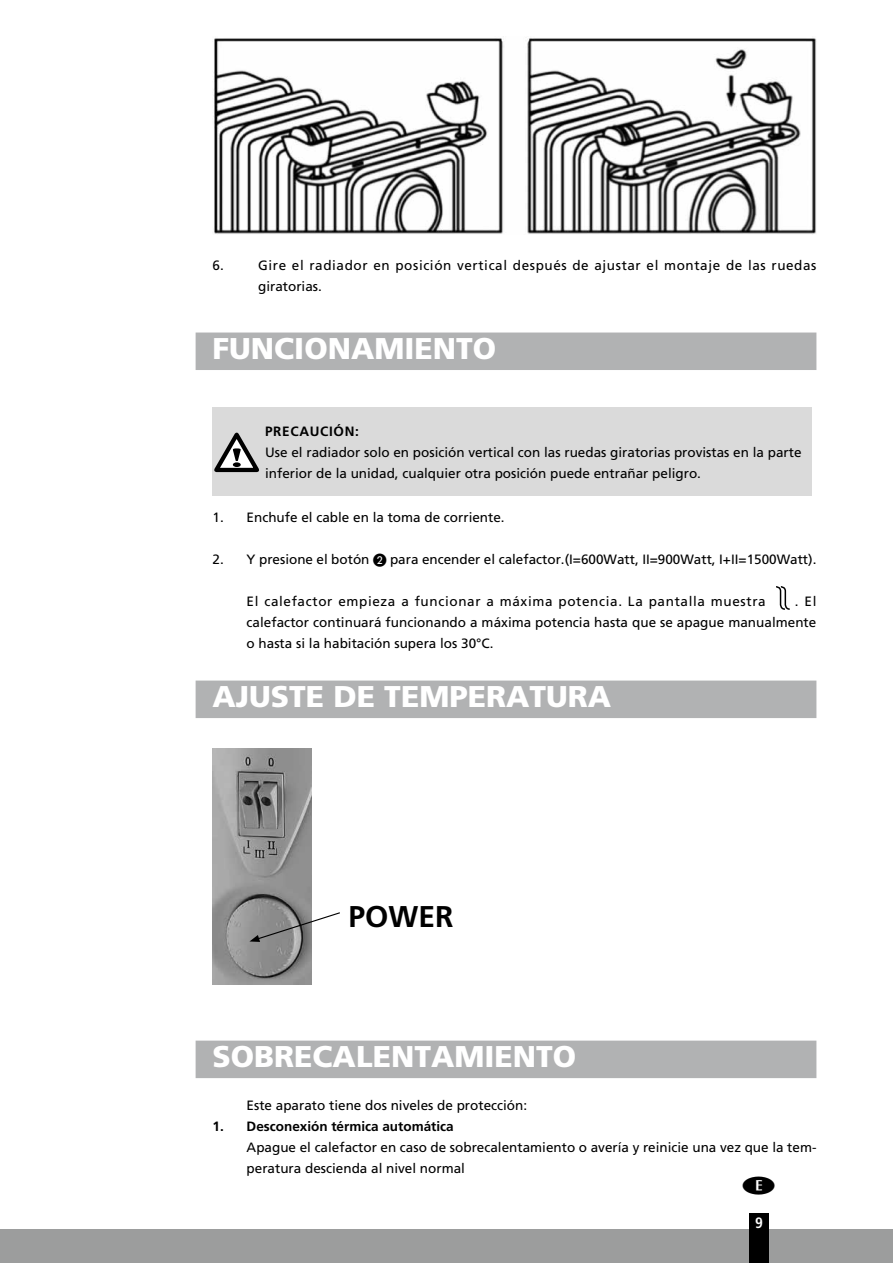
<style>
.page{position:relative;width:893px;height:1263px;background:#fff}
.page>*{position:absolute;margin:0;border:0;box-sizing:border-box;transform-origin:0 0}
.t1{font:900 30px "Frutiger LT Std";color:#fff}
.t2{font:700 30px "Frutiger CE";color:#000}
.t3{font:700 condensed 15px "Frutiger LT Std";color:#fff}
.t4{font:13.5px/21px "Frutiger LT Std";color:#000}
.t5{font:13.5px/21px "Frutiger LT Std";letter-spacing:.045em;color:#000}
.t6{font:13.5px "Frutiger LT Std";letter-spacing:.05em;color:#000}
.t7{font:700 13.5px "Frutiger LT Std";color:#000}
.t8{font:700 13.5px "Frutiger LT Std";letter-spacing:.05em;color:#000}
</style>
<div class="page">
<div style="left:0;top:1229px;width:893px;height:34px;background:#9c9d9d"></div>
<div style="left:749px;top:1213px;width:20px;height:50px;background:#000"></div>
<div style="left:196px;top:332px;width:620px;height:38px;background:#b1b2b3"></div>
<div style="left:196px;top:680px;width:620px;height:38px;background:#b1b2b3"></div>
<div style="left:196px;top:1040px;width:620px;height:38px;background:#b1b2b3"></div>
<img style="left:213px;top:38px;width:603px;height:196px">
<div style="left:213px;top:408px;width:51px;height:88px;background:#dadada"></div>
<svg style="left:214px;top:433px;width:45px;height:39px"></svg>
<div style="left:264px;top:408px;width:548px;height:88px;background:#dadada"></div>
<svg style="left:776px;top:586px;width:14px;height:24px"></svg>
<img style="left:213px;top:749px;width:99px;height:235px">
<svg style="left:249px;top:911px;width:91px;height:31px"></svg>
<p class="t4" style="left:213px;top:255px;width:13px">6.</p>
<p class="t5" style="left:258px;top:255px;width:560px">Gire el radiador en posición vertical después de ajustar el montaje de las ruedas giratorias.</p>
<h1 class="t1" style="left:213px;top:330px;width:285px">FUNCIONAMIENTO</h1>
<p class="t8" style="left:265px;top:423px;width:95px">PRECAUCIÓN:</p>
<p class="t4" style="left:265px;top:442px;width:538px">Use el radiador solo en posición vertical con las ruedas giratorias provistas en la parte inferior de la unidad, cualquier otra posición puede entrañar peligro.</p>
<p class="t4" style="left:213px;top:507px;width:294px">1. Enchufe el cable en la toma de corriente.</p>
<p class="t4" style="left:213px;top:549px;width:158px">2. Y presione el botón</p>
<p class="t4" style="left:390px;top:549px;width:428px">para encender el calefactor.(I=600Watt, II=900Watt, I+II=1500Watt).</p>
<p class="t6" style="left:247px;top:594px;width:521px">El calefactor empieza a funcionar a máxima potencia. La pantalla muestra</p>
<p class="t4" style="left:247px;top:591px;width:571px;text-align:justify;text-indent:548px">. El calefactor continuará funcionando a máxima potencia hasta que se apague manualmente o hasta si la habitación supera los 30°C.</p>
<h1 class="t1" style="left:213px;top:678px;width:400px">AJUSTE DE TEMPERATURA</h1>
<h1 class="t2" style="left:348px;top:899px;width:107px">POWER</h1>
<h1 class="t1" style="left:213px;top:1038px;width:365px">SOBRECALENTAMIENTO</h1>
<p class="t4" style="left:247px;top:1095px;width:282px">Este aparato tiene dos niveles de protección:</p>
<p class="t7" style="left:213px;top:1119px;width:243px">1. Desconexión térmica automática</p>
<p class="t4" style="left:247px;top:1137px;width:571px">Apague el calefactor en caso de sobrecalentamiento o avería y reinicie una vez que la tem&shy;peratura descienda al nivel normal</p>
<p class="t3" style="left:755px;top:1214px;width:9px">9</p>
</div>
